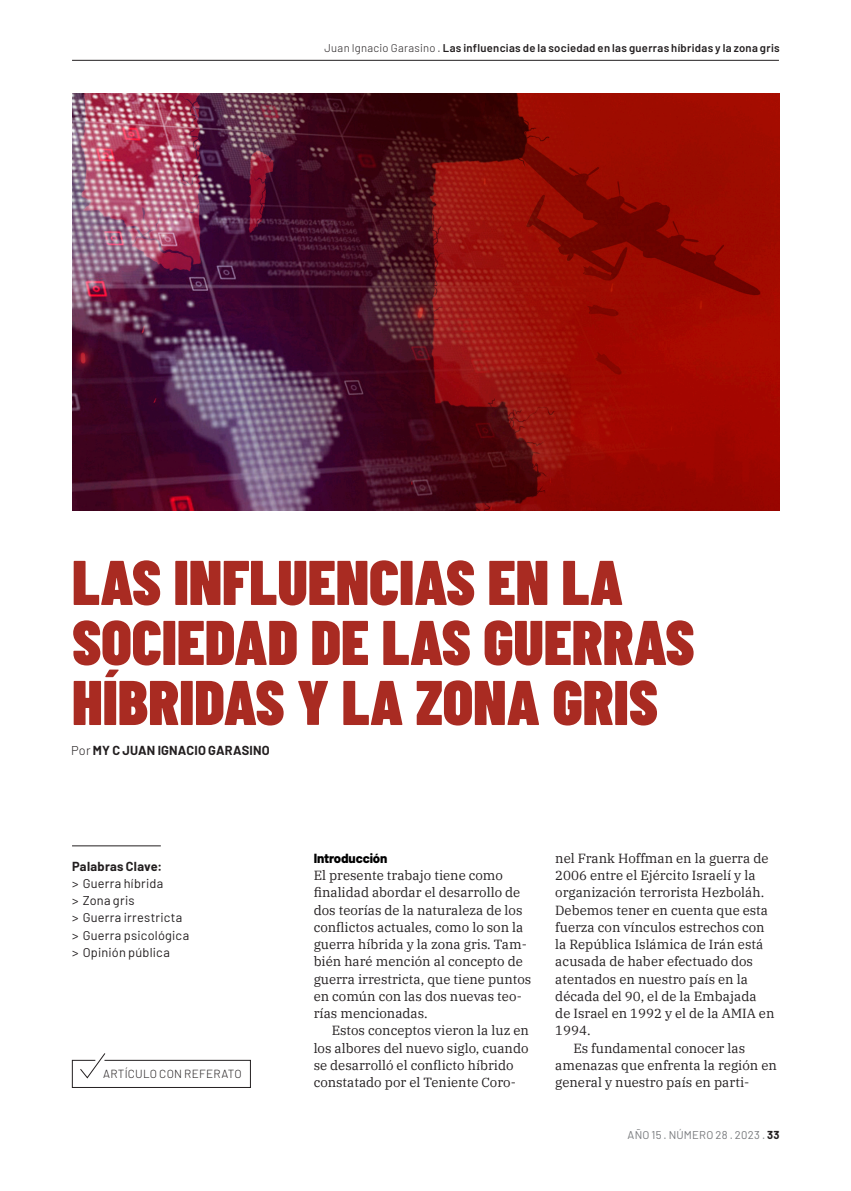
<style>
.page{position:relative;width:851px;height:1191px;background:#fff}
.page>*{position:absolute;margin:0;border:0;box-sizing:border-box;transform-origin:0 0}
.t1{font:900 63px/60px "Barlow Condensed";color:#a92b22}
.PARRAFO_PRINCIPAL{font:13.2px/17.2px "IBM Plex Serif";color:#231f20}
.PARRAFO_PRINCIPAL-2{font:800 13.2px "Barlow";letter-spacing:-.01em;color:#000001}
.CORNISA{font:12.75px "Barlow";letter-spacing:.02em;color:#231f20}
.CORNISA-2{font:700 12.75px "Barlow";letter-spacing:.015em;color:#231f20}
.CORNISA-3{font:300 11.7px "Barlow";letter-spacing:.02em;color:#231f20}
.CORNISA-4{font:600 11.25px "Barlow";letter-spacing:.025em;color:#231f20}
.t2{font:11.25px "Barlow";letter-spacing:.025em;color:#76787b}
.s1{font-weight:300}
.s2{font-weight:700;color:#231f20}
</style>
<div class="page">
<hr style="left:72px;top:60px;width:706px;height:1px;background:#231f20">
<hr style="left:72px;top:845px;width:89px;height:1px;background:#231f20">
<svg style="left:72px;top:1053px;width:179px;height:35px"></svg>
<img style="left:72px;top:93px;width:707px;height:417px">
<p class="CORNISA-4" style="left:324px;top:39px;width:456px"><span class="s1">Juan Ignacio Garasino .</span> Las influencias de la sociedad en las guerras híbridas y la zona gris</p>
<p class="t1" style="left:72px;top:550px;width:623px">LAS INFLUENCIAS EN LA<br>SOCIEDAD DE LAS GUERRAS<br>HÍBRIDAS Y LA ZONA GRIS</p>
<p class="CORNISA-2" style="left:71px;top:741px;width:200px"><span class="s1">Por</span> MY C JUAN IGNACIO GARASINO</p>
<p class="CORNISA-2" style="left:72px;top:856px;width:92px">Palabras Clave:</p>
<p class="CORNISA" style="left:72px;top:874px;width:93px">&gt; Guerra híbrida</p>
<p class="CORNISA" style="left:72px;top:891px;width:64px">&gt; Zona gris</p>
<p class="CORNISA" style="left:72px;top:908px;width:112px">&gt; Guerra irrestricta</p>
<p class="CORNISA" style="left:72px;top:925px;width:119px">&gt; Guerra psicológica</p>
<p class="CORNISA" style="left:72px;top:943px;width:99px">&gt; Opinión pública</p>
<p class="CORNISA-3" style="left:103px;top:1065px;width:140px">ARTÍCULO CON REFERATO</p>
<p class="PARRAFO_PRINCIPAL-2" style="left:313px;top:848px;width:75px">Introducción</p>
<p class="PARRAFO_PRINCIPAL" style="left:313px;top:865px;width:219px">El presente trabajo tiene como finalidad abordar el desarrollo de dos teorías de la naturaleza de los conflictos actuales, como lo son la guerra híbrida y la zona gris. Tam&shy;bién haré mención al concepto de guerra irrestricta, que tiene puntos en común con las dos nuevas teo&shy;rías mencionadas.</p>
<p class="PARRAFO_PRINCIPAL" style="left:313px;top:1021px;width:217px;text-indent:18px">Estos conceptos vieron la luz en los albores del nuevo siglo, cuando se desarrolló el conflicto híbrido constatado por el Teniente Coro-</p>
<p class="PARRAFO_PRINCIPAL" style="left:555px;top:848px;width:221px">nel Frank Hoffman en la guerra de<br>2006 entre el Ejército Israelí y la organización terrorista Hezboláh.<br>Debemos tener en cuenta que esta fuerza con vínculos estrechos con la República Islámica de Irán está acusada de haber efectuado dos atentados en nuestro país en la década del 90, el de la Embajada de Israel en 1992 y el de la AMIA en<br>1994.</p>
<p class="PARRAFO_PRINCIPAL" style="left:555px;top:1038px;width:223px;text-indent:18px">Es fundamental conocer las amenazas que enfrenta la región en general y nuestro país en parti-</p>
<p class="t2" style="left:627px;top:1126px;width:154px">AÑO 15 . NÚMERO 28 . 2023 . <span class="s2">33</span></p>
</div>
